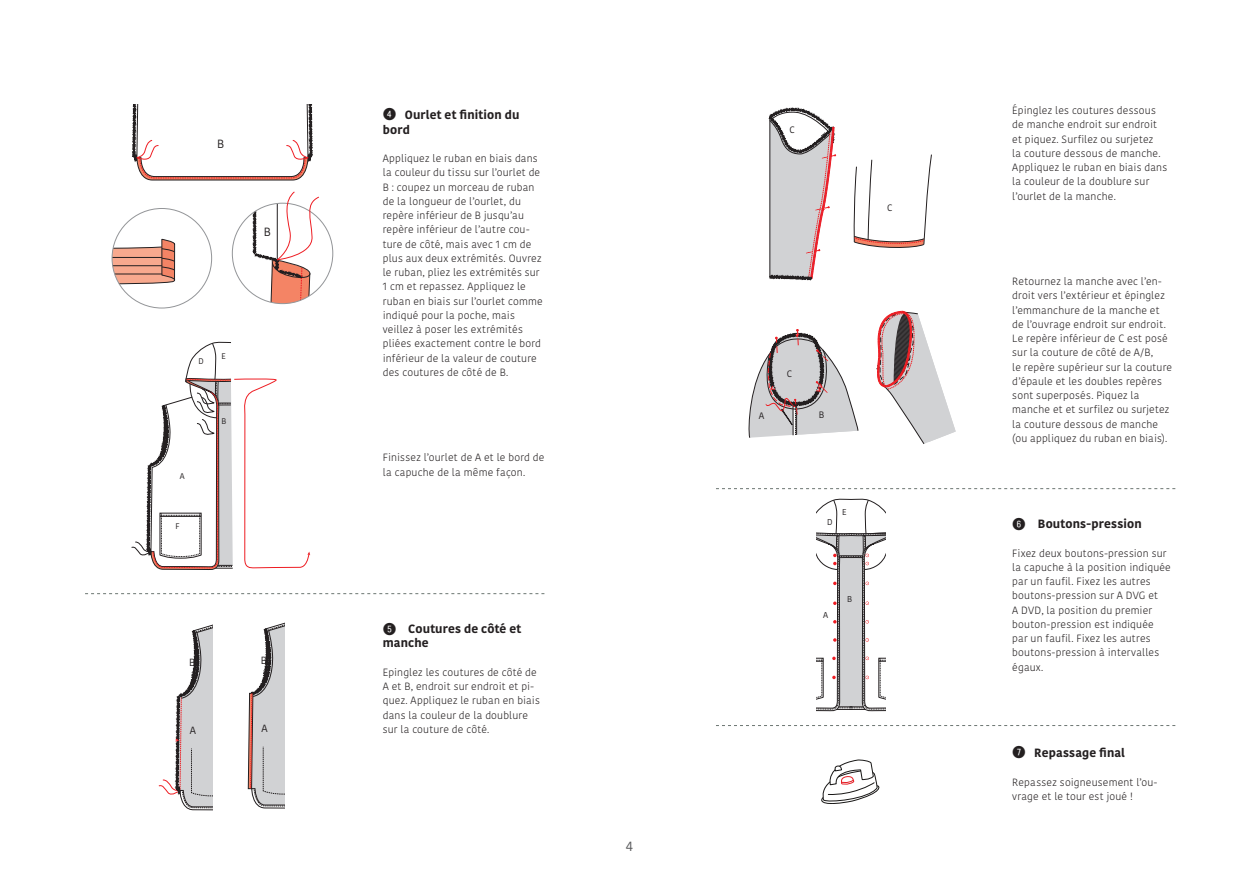
<style>
.page{position:relative;width:1259px;height:893px;background:#fff}
.page>*{position:absolute;margin:0;border:0;box-sizing:border-box;transform-origin:0 0}
.t1{font:13.5px "Kohinoor";color:#57585a}
.t2{font:700 12px/15px "Kohinoor";letter-spacing:.015em;color:#231f20}
.t3{font:11.85px "Kohinoor";color:#231f20}
.t4{font:300 10.5px/14.2px "Kohinoor";letter-spacing:.02em;color:#231f20}
.t5{font:10.35px "Kohinoor";color:#231f20}
.t6{font:9.3px "Kohinoor";color:#231f20}
.t7{font:8.55px "Kohinoor";color:#231f20}
.t8{font:8.25px "Kohinoor";color:#231f20}
.s1{font-family:"Fyra Numeric Circle Closed";font-weight:400;font-size:16.5px}
</style>
<div class="page">
<svg style="left:112px;top:239px;width:64px;height:47px"></svg>
<svg style="left:250px;top:191px;width:83px;height:113px"></svg>
<svg style="left:132px;top:104px;width:181px;height:77px"></svg>
<svg style="left:131px;top:341px;width:179px;height:229px"></svg>
<svg style="left:158px;top:624px;width:54px;height:187px"></svg>
<svg style="left:248px;top:623px;width:36px;height:186px"></svg>
<svg style="left:85px;top:593px;width:459px;height:1px"></svg>
<svg style="left:716px;top:488px;width:459px;height:1px"></svg>
<svg style="left:769px;top:107px;width:68px;height:174px"></svg>
<svg style="left:853px;top:154px;width:79px;height:94px"></svg>
<svg style="left:876px;top:311px;width:79px;height:133px"></svg>
<svg style="left:748px;top:329px;width:110px;height:109px"></svg>
<svg style="left:816px;top:498px;width:69px;height:214px"></svg>
<svg style="left:716px;top:725px;width:459px;height:1px"></svg>
<svg style="left:821px;top:760px;width:58px;height:44px"></svg>
<p class="t3" style="left:217px;top:136px;width:9px">B</p>
<p class="t3" style="left:264px;top:224px;width:9px">B</p>
<p class="t8" style="left:198px;top:356px;width:7px">D</p>
<p class="t8" style="left:222px;top:351px;width:6px">E</p>
<p class="t8" style="left:222px;top:416px;width:6px">B</p>
<p class="t2" style="left:383px;top:107px;width:138px"><span class="s1">4</span> Ourlet et finition du bord</p>
<p class="t4" style="left:383px;top:152px;width:161px">Appliquez le ruban en biais dans la couleur du tissu sur l’ourlet de<br>B : coupez un morceau de ruban de la longueur de l’ourlet, du repère inférieur de B jusqu’au repère inférieur de l’autre cou&shy;ture de côté, mais avec 1 cm de plus aux deux extrémités. Ouvrez le ruban, pliez les extrémités sur<br>1 cm et repassez. Appliquez le ruban en biais sur l’ourlet comme indiqué pour la poche, mais veillez à poser les extrémités pliées exactement contre le bord inférieur de la valeur de couture des coutures de côté de B.</p>
<p class="t6" style="left:789px;top:123px;width:7px">C</p>
<p class="t6" style="left:787px;top:368px;width:7px">C</p>
<p class="t6" style="left:759px;top:410px;width:7px">A</p>
<p class="t6" style="left:819px;top:409px;width:7px">B</p>
<p class="t6" style="left:887px;top:202px;width:7px">C</p>
<p class="t4" style="left:1012px;top:104px;width:157px">Épinglez les coutures dessous de manche endroit sur endroit et piquez. Surfilez ou surjetez<br>la couture dessous de manche.<br>Appliquez le ruban en biais dans la couleur de la doublure sur l’ourlet de la manche.</p>
<p class="t4" style="left:1012px;top:275px;width:161px">Retournez la manche avec l’en&shy;droit vers l’extérieur et épinglez l’emmanchure de la manche et de l’ouvrage endroit sur endroit.<br>Le repère inférieur de C est posé sur la couture de côté de A/B,<br>le repère supérieur sur la couture d’épaule et les doubles repères sont superposés. Piquez la manche et et surfilez ou surjetez la couture dessous de manche (ou appliquez du ruban en biais).</p>
<p class="t8" style="left:180px;top:471px;width:6px">A</p>
<p class="t4" style="left:383px;top:451px;width:163px">Finissez l’ourlet de A et le bord de la capuche de la même façon.</p>
<p class="t7" style="left:842px;top:507px;width:6px">E</p>
<p class="t8" style="left:175px;top:521px;width:6px">F</p>
<p class="t5" style="left:189px;top:656px;width:8px">B</p>
<p class="t5" style="left:190px;top:724px;width:8px">A</p>
<p class="t5" style="left:261px;top:654px;width:8px">B</p>
<p class="t5" style="left:262px;top:722px;width:8px">A</p>
<p class="t2" style="left:383px;top:622px;width:140px;line-height:14.2px"><span class="s1">5</span> Coutures de côté et manche</p>
<p class="t4" style="left:383px;top:665px;width:159px">Epinglez les coutures de côté de<br>A et B, endroit sur endroit et pi&shy;quez. Appliquez le ruban en biais dans la couleur de la doublure sur la couture de côté.</p>
<p class="t7" style="left:827px;top:516px;width:7px">D</p>
<p class="t7" style="left:823px;top:609px;width:7px">A</p>
<p class="t7" style="left:847px;top:593px;width:7px">B</p>
<p class="t2" style="left:1012px;top:517px;width:131px"><span class="s1">6</span> Boutons-pression</p>
<p class="t4" style="left:1012px;top:546px;width:160px">Fixez deux boutons-pression sur la capuche à la position indiquée par un faufil. Fixez les autres boutons-pression sur A DVG et<br>A DVD, la position du premier bouton-pression est indiquée par un faufil. Fixez les autres boutons-pression à intervalles égaux.</p>
<p class="t2" style="left:1012px;top:745px;width:114px"><span class="s1">7</span> Repassage final</p>
<p class="t4" style="left:1012px;top:775px;width:147px">Repassez soigneusement l’ou&shy;vrage et le tour est joué !</p>
<p class="t1" style="left:626px;top:837px;width:9px">4</p>
</div>
